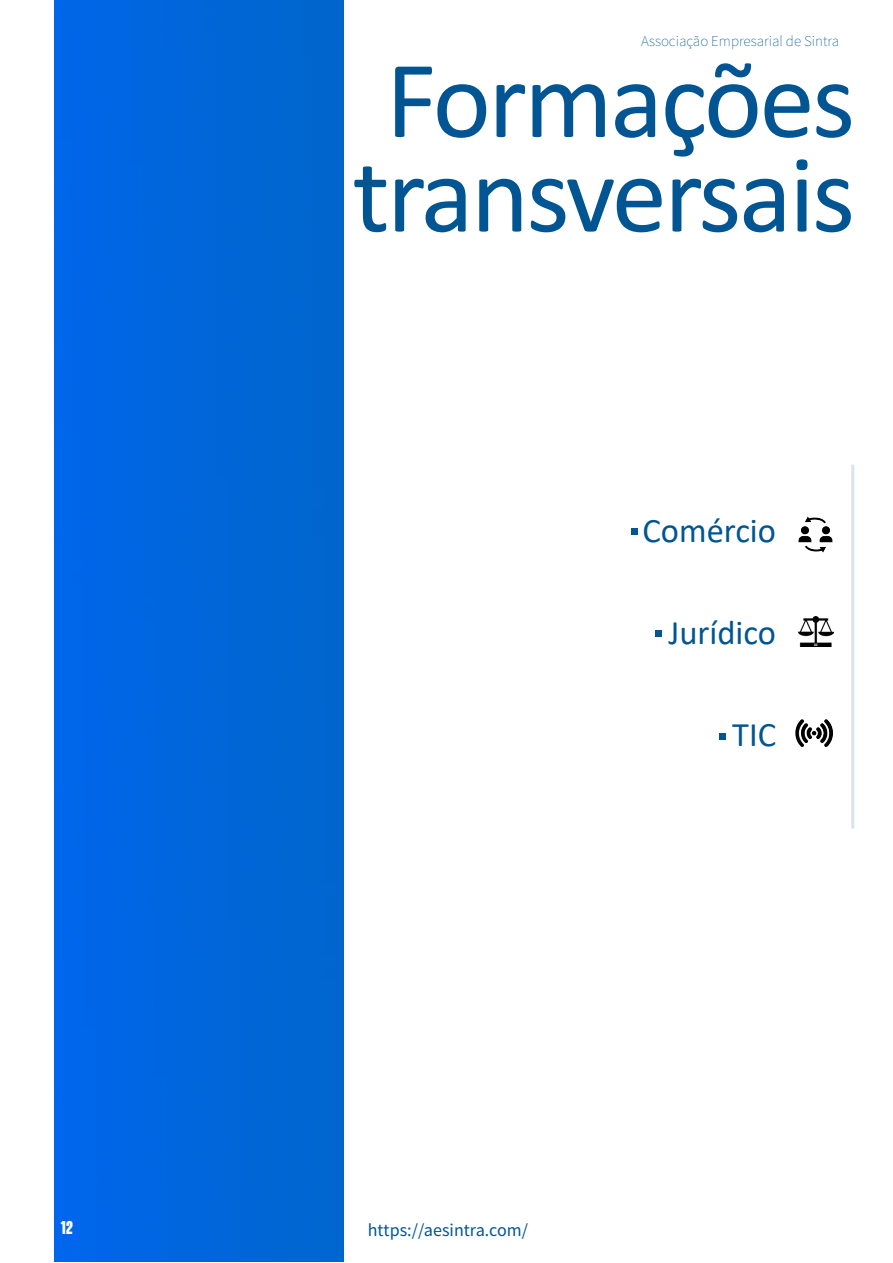
<style>
.page{position:relative;width:893px;height:1263px;background:#fff}
.page>*{position:absolute;margin:0;border:0;box-sizing:border-box;transform-origin:0 0}
.t1{font:111px "Calibri";letter-spacing:-.025em;color:#015593}
.t2{font:34.5px "Calibri";color:#015593}
.t3{font:18px "Source Sans Pro";color:#015593}
.t4{font:700 condensed 18px "Coluna";color:#fff}
.t5{font:200 15px "Source Sans Pro";color:#015593}
</style>
<div class="page">
<img style="left:805px;top:516px;width:18px;height:6px">
<img style="left:54px;top:0;width:289px;height:1262px">
<img style="left:799px;top:616px;width:34px;height:30px">
<img style="left:803px;top:719px;width:26px;height:28px">
<div style="left:631px;top:528px;width:7px;height:6px;background:#015593"></div>
<svg style="left:655px;top:630px;width:6px;height:6px"></svg>
<div style="left:719px;top:733px;width:7px;height:7px;background:#015593"></div>
<hr style="left:851px;top:465px;width:3px;height:363px;background:#015593">
<p class="t4" style="left:60px;top:1218px;width:14px">12</p>
<p class="t5" style="left:641px;top:32px;width:200px">Associação Empresarial de Sintra</p>
<p class="t1" style="left:386px;top:23px;width:471px">Formações</p>
<p class="t1" style="left:352px;top:117px;width:504px">transversais</p>
<p class="t2" style="left:642px;top:506px;width:135px">Comércio</p>
<p class="t2" style="left:668px;top:608px;width:109px">Jurídico</p>
<p class="t3" style="left:368px;top:1219px;width:162px">https://aesintra.com/</p>
<p class="t2" style="left:732px;top:710px;width:45px">TIC</p>
</div>
